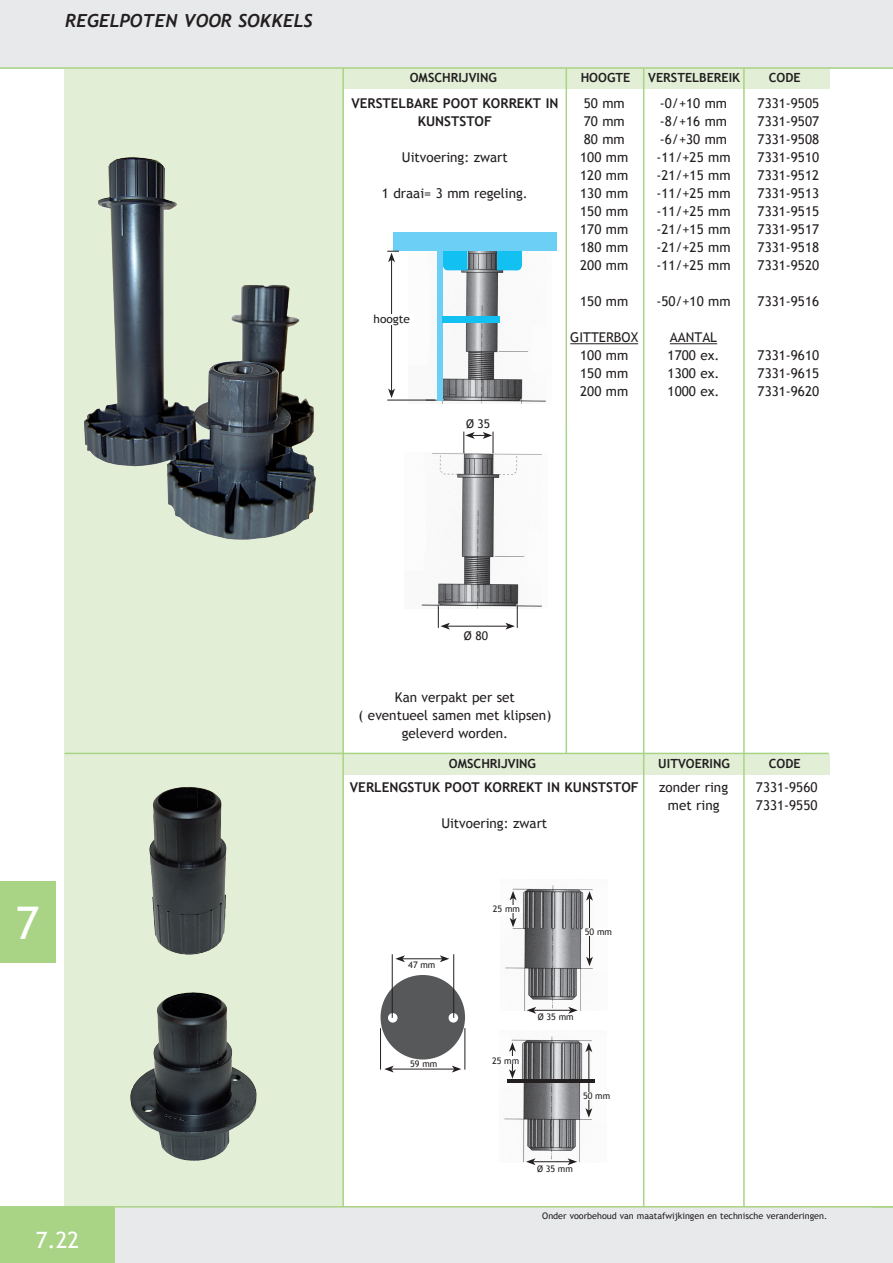
<style>
.page{position:relative;width:893px;height:1263px;background:#fff}
.page>*{position:absolute;margin:0;border:0;box-sizing:border-box;transform-origin:0 0}
.t1{font:45px "Trebuchet MS";color:#fff}
.t2{font:22.5px "Trebuchet MS";color:#fff}
.t3{font:italic 700 18px "Trebuchet";color:#231f20}
.t4{font:13.5px/18px "Trebuchet MS";color:#231f20}
.t5{font:700 13.5px/18px "Trebuchet MS";color:#231f20;text-align:center}
.t6{font:700 12.6px "Trebuchet MS";color:#231f20}
.t7{font:12px "Trebuchet MS";color:#231f20}
.t8{font:11.4px "Trebuchet MS";color:#231f20;scale:1.04 1}
.t9{font:9px "Trebuchet MS";color:#231f20}
</style>
<div class="page">
<div style="left:0;top:0;width:893px;height:68px;background:#e8e9ea"></div>
<svg style="left:65px;top:69px;width:277px;height:1137px;background:#c0cbb9"></svg>
<div style="left:343px;top:68px;width:487px;height:20px;background:#e2efd6"></div>
<div style="left:343px;top:754px;width:487px;height:20px;background:#e2efd6"></div>
<hr style="left:566px;top:68px;width:1px;height:685px;background:#a9d385">
<hr style="left:643px;top:68px;width:1px;height:1138px;background:#a9d385">
<hr style="left:342px;top:68px;width:2px;height:1138px;background:#a9d385">
<hr style="left:743px;top:68px;width:2px;height:1138px;background:#a9d385">
<hr style="left:570px;top:343px;width:68px;height:1px;background:#231f20">
<hr style="left:670px;top:343px;width:47px;height:1px;background:#231f20">
<hr style="left:65px;top:753px;width:764px;height:1px;background:#a9d385">
<img style="left:97px;top:157px;width:35px;height:142px">
<img style="left:421px;top:453px;width:121px;height:155px">
<hr style="left:448px;top:626px;width:60px;height:1px;background:#231f20">
<svg style="left:438px;top:606px;width:12px;height:24px"></svg>
<svg style="left:505px;top:606px;width:13px;height:24px"></svg>
<svg style="left:463px;top:432px;width:31px;height:21px"></svg>
<img style="left:409px;top:251px;width:137px;height:152px">
<svg style="left:443px;top:251px;width:24px;height:19px"></svg>
<svg style="left:497px;top:251px;width:25px;height:19px"></svg>
<div style="left:393px;top:232px;width:164px;height:19px;background:#6bcff6"></div>
<div style="left:437px;top:251px;width:6px;height:150px;background:#6bcff6"></div>
<div style="left:443px;top:316px;width:57px;height:6px;background:#12c0f2"></div>
<hr style="left:387px;top:400px;width:48px;height:1px;background:#231f20">
<hr style="left:391px;top:260px;width:1px;height:131px;background:#231f20">
<svg style="left:387px;top:251px;width:12px;height:11px"></svg>
<svg style="left:388px;top:389px;width:7px;height:9px"></svg>
<div style="left:373px;top:314px;width:41px;height:11px;background:#fff"></div>
<img style="left:149px;top:787px;width:39px;height:61px">
<img style="left:153px;top:992px;width:39px;height:74px">
<img style="left:505px;top:885px;width:88px;height:126px">
<hr style="left:534px;top:1010px;width:37px;height:1px;background:#231f20">
<svg style="left:527px;top:1007px;width:9px;height:7px"></svg>
<svg style="left:568px;top:1007px;width:10px;height:7px"></svg>
<hr style="left:589px;top:898px;width:1px;height:61px;background:#231f20">
<svg style="left:586px;top:891px;width:7px;height:10px"></svg>
<svg style="left:586px;top:957px;width:7px;height:9px"></svg>
<svg style="left:510px;top:891px;width:6px;height:36px"></svg>
<div style="left:491px;top:905px;width:31px;height:8px;background:#fff"></div>
<div style="left:584px;top:928px;width:29px;height:8px;background:#fff"></div>
<img style="left:504px;top:1036px;width:91px;height:126px">
<hr style="left:533px;top:1161px;width:37px;height:1px;background:#231f20">
<svg style="left:526px;top:1158px;width:10px;height:7px"></svg>
<svg style="left:568px;top:1158px;width:9px;height:7px"></svg>
<hr style="left:588px;top:1050px;width:1px;height:60px;background:#231f20">
<svg style="left:585px;top:1042px;width:7px;height:10px"></svg>
<svg style="left:585px;top:1108px;width:7px;height:9px"></svg>
<svg style="left:509px;top:1042px;width:7px;height:37px"></svg>
<div style="left:490px;top:1056px;width:31px;height:8px;background:#fff"></div>
<div style="left:583px;top:1092px;width:27px;height:7px;background:#fff"></div>
<hr style="left:508px;top:1080px;width:87px;height:3px;background:#231f20">
<div style="left:381px;top:975px;width:84px;height:84px;background:#57585a;border-radius:50%"></div>
<svg style="left:388px;top:1013px;width:10px;height:9px"></svg>
<div style="left:449px;top:1013px;width:9px;height:9px;background:#fff;border-radius:50%"></div>
<hr style="left:380px;top:1028px;width:1px;height:41px;background:#231f20">
<hr style="left:464px;top:1028px;width:1px;height:41px;background:#231f20">
<hr style="left:453px;top:954px;width:1px;height:64px;background:#231f20">
<hr style="left:392px;top:954px;width:1px;height:64px;background:#231f20">
<hr style="left:391px;top:1069px;width:63px;height:1px;background:#231f20">
<svg style="left:384px;top:1065px;width:10px;height:7px"></svg>
<svg style="left:452px;top:1065px;width:9px;height:7px"></svg>
<hr style="left:402px;top:958px;width:40px;height:1px;background:#231f20">
<svg style="left:395px;top:955px;width:10px;height:7px"></svg>
<svg style="left:440px;top:955px;width:9px;height:7px"></svg>
<div style="left:62px;top:1206px;width:831px;height:57px;background:#e8e9ea"></div>
<div style="left:0;top:1206px;width:115px;height:57px;background:#a9d385"></div>
<hr style="left:0;top:67px;width:893px;height:2px;background:#a9d385">
<hr style="left:0;top:1206px;width:893px;height:1px;background:#a9d385">
<div style="left:0;top:881px;width:55px;height:82px;background:#a9d385"></div>
<h3 class="t3" style="left:65px;top:9px;width:249px">REGELPOTEN VOOR SOKKELS</h3>
<p class="t6" style="left:410px;top:69px;width:89px">OMSCHRIJVING</p>
<p class="t5" style="left:351px;top:94px;width:209px">VERSTELBARE POOT KORREKT IN<br>KUNSTSTOF</p>
<p class="t4" style="left:402px;top:148px;width:107px">Uitvoering: zwart</p>
<p class="t4" style="left:382px;top:184px;width:148px">1 draai= 3 mm regeling.</p>
<p class="t8" style="left:373px;top:312px;width:37px">hoogte</p>
<p class="t7" style="left:466px;top:417px;width:26px">Ø 35</p>
<p class="t6" style="left:581px;top:70px;width:51px">HOOGTE</p>
<p class="t4" style="left:580px;top:94px;width:50px">50 mm<br>70 mm<br>80 mm<br>100 mm<br>120 mm<br>130 mm<br>150 mm<br>170 mm<br>180 mm<br>200 mm</p>
<p class="t4" style="left:580px;top:292px;width:50px">150 mm</p>
<p class="t4" style="left:570px;top:328px;width:69px;text-align:center">GITTERBOX<br>100 mm<br>150 mm<br>200 mm</p>
<p class="t6" style="left:648px;top:70px;width:93px">VERSTELBEREIK</p>
<p class="t4" style="left:656px;top:94px;width:76px">-0/+10 mm -8/+16 mm -6/+30 mm -11/+25 mm -21/+15 mm -11/+25 mm -11/+25 mm -21/+15 mm -21/+25 mm -11/+25 mm</p>
<p class="t4" style="left:656px;top:292px;width:76px">-50/+10 mm</p>
<p class="t4" style="left:668px;top:328px;width:53px">AANTAL<br>1700 ex.<br>1300 ex.<br>1000 ex.</p>
<p class="t6" style="left:769px;top:69px;width:33px">CODE</p>
<p class="t4" style="left:758px;top:94px;width:63px;text-align:justify">7331-9505<br>7331-9507<br>7331-9508<br>7331-9510<br>7331-9512<br>7331-9513<br>7331-9515<br>7331-9517<br>7331-9518<br>7331-9520</p>
<p class="t4" style="left:758px;top:292px;width:63px">7331-9516</p>
<p class="t4" style="left:758px;top:346px;width:63px;text-align:justify">7331-9610<br>7331-9615<br>7331-9620</p>
<h1 class="t1" style="left:16px;top:896px;width:25px">7</h1>
<h2 class="t2" style="left:36px;top:1227px;width:45px">7.22</h2>
<p class="t7" style="left:464px;top:629px;width:26px">Ø 80</p>
<p class="t4" style="left:359px;top:688px;width:194px;text-align:center">Kan verpakt per set<br>( eventueel samen met klipsen) geleverd worden.</p>
<p class="t6" style="left:449px;top:755px;width:89px">OMSCHRIJVING</p>
<p class="t5" style="left:350px;top:778px;width:290px">VERLENGSTUK POOT KORREKT IN KUNSTSTOF</p>
<p class="t4" style="left:441px;top:814px;width:107px">Uitvoering: zwart</p>
<p class="t6" style="left:658px;top:755px;width:73px">UITVOERING</p>
<p class="t4" style="left:659px;top:778px;width:70px;text-align:center">zonder ring met ring</p>
<p class="t6" style="left:769px;top:755px;width:33px">CODE</p>
<p class="t4" style="left:756px;top:778px;width:63px">7331-9560<br>7331-9550</p>
<p class="t9" style="left:408px;top:959px;width:29px">47 mm</p>
<p class="t9" style="left:410px;top:1058px;width:29px">59 mm</p>
<p class="t9" style="left:493px;top:904px;width:29px">25 mm</p>
<p class="t9" style="left:585px;top:927px;width:29px">50 mm</p>
<p class="t9" style="left:492px;top:1055px;width:29px">25 mm</p>
<p class="t9" style="left:538px;top:1012px;width:37px">Ø 35 mm</p>
<p class="t9" style="left:583px;top:1090px;width:29px">50 mm</p>
<p class="t9" style="left:537px;top:1163px;width:37px">Ø 35 mm</p>
<p class="t9" style="left:542px;top:1210px;width:287px">Onder voorbehoud van maatafwijkingen en technische veranderingen.</p>
</div>
